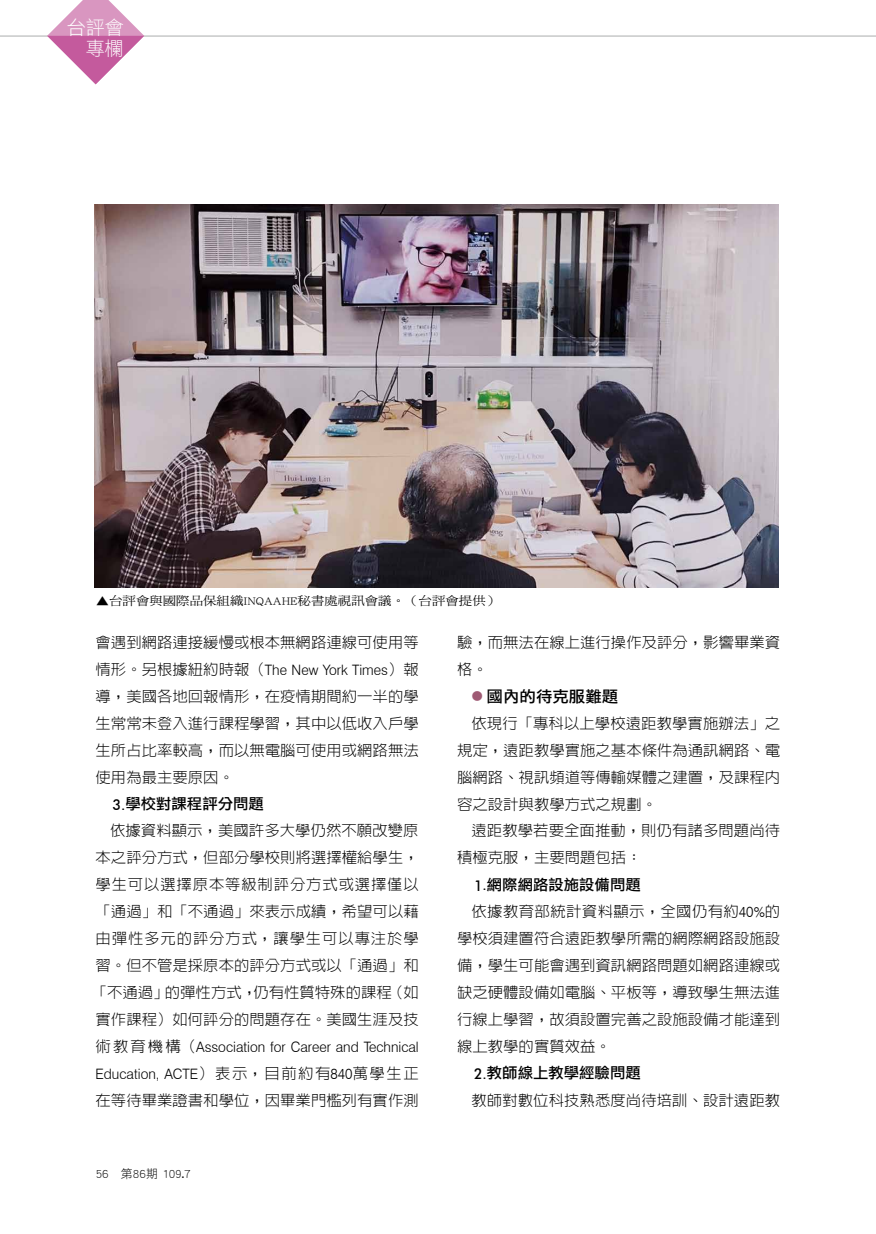
<style>
.page{position:relative;width:876px;height:1234px;background:#fff}
.page>*{position:absolute;margin:0;border:0;box-sizing:border-box;transform-origin:0 0}
.t1{font:19.2px/21.3px "DF Li Hei Lt WIN BF";color:#fff;text-align:right}
.t2{font:15.75px "DF Li Hei Std W5";color:#000;scale:1.05 1}
.t3{font:300 15px/26.8px "AR Hei B5 HK";color:#000;text-align:justify}
.t4{font:15px "DF Li Hei Std W5";color:#000}
.t5{font:300 14.4px/26.8px "Swiss 721 BT";color:#000}
.t6{font:12px "DF Ming Std W5";color:#000;scale:1.12 1}
.t7{font:12px "DF Hei Std W3";color:#000}
.s1{font-family:"AR Hei B5 HK";font-size:15px}
.s2{font-family:"Futura BT";font-weight:500}
.s3{font-family:"Futura BT";font-weight:500;font-size:14.4px}
.s4{font-size:15px}
.s5{font-family:"DF Kai Shu Std W3";font-size:10.95px;color:#9f5a74}
.s6{font-family:"Swiss 721 BT"}
.s7{font-family:"Swiss 721 BT";font-size:14.4px}
</style>
<div class="page">
<hr style="left:0;top:35px;width:876px;height:2px;background:#b5b6b6">
<svg style="left:47px;top:0;width:97px;height:84px"></svg>
<img style="left:95px;top:204px;width:683px;height:383px">
<p class="t1" style="left:67px;top:17px;width:58px">台評會專欄</p>
<p class="t6" style="left:96px;top:594px;width:362px">▲台評會與國際品保組織INQAAHE秘書處視訊會議。（台評會提供）</p>
<p class="t3" style="left:96px;top:628px;width:325px">會遇到網路連接緩慢或根本無網路連線可使用等</p>
<p class="t5" style="left:96px;top:656px;width:325px"><span class="s1">情形。另根據紐約時報（</span>The New York Times<span class="s1">）報</span></p>
<p class="t3" style="left:96px;top:682px;width:325px">導，美國各地回報情形，在疫情期間約一半的學生常常未登入進行課程學習，其中以低收入戶學生所占比率較高，而以無電腦可使用或網路無法使用為最主要原因。</p>
<p class="t4" style="left:113px;top:795px;width:153px"><span class="s2">3</span><span class="s3">.</span>學校對課程評分問題</p>
<p class="t3" style="left:92px;top:817px;width:329px;text-indent:18px">依據資料顯示，美國許多大學仍然不願改變原本之評分方式，但部分學校則將選擇權給學生，學生可以選擇原本等級制評分方式或選擇僅以「通過」和「不通過」來表示成績，希望可以藉由彈性多元的評分方式，讓學生可以專注於學習。但不管是採原本的評分方式或以「通過」和「不通過」的彈性方式，仍有性質特殊的課程（如實作課程）如何評分的問題存在。美國生涯及技</p>
<p class="t5" style="left:96px;top:1032px;width:325px"><span class="s1">術教育機構（</span>Association for Career and Technical<br>Education, ACTE<span class="s1">）表示，目前約有</span><span class="s4">840</span><span class="s1">萬學生正</span></p>
<p class="t3" style="left:96px;top:1086px;width:325px">在等待畢業證書和學位，因畢業門檻列有實作測</p>
<p class="t7" style="left:96px;top:1167px;width:97px">56 第86期 109.7</p>
<p class="t3" style="left:457px;top:628px;width:325px">驗，而無法在線上進行操作及評分，影響畢業資格。</p>
<p class="t2" style="left:472px;top:687px;width:141px"><span class="s5">●</span> 國內的待克服難題</p>
<p class="t3" style="left:457px;top:709px;width:325px;text-indent:14px">依現行「專科以上學校遠距教學實施辦法」之規定，遠距教學實施之基本條件為通訊網路、電腦網路、視訊頻道等傳輸媒體之建置，及課程內容之設計與教學方式之規劃。</p>
<p class="t3" style="left:457px;top:817px;width:325px;text-indent:14px">遠距教學若要全面推動，則仍有諸多問題尚待積極克服，主要問題包括：</p>
<p class="t4" style="left:474px;top:876px;width:168px"><span class="s2">1</span><span class="s3">.</span>網際網路設施設備問題</p>
<p class="t3" style="left:457px;top:897px;width:325px;text-indent:14px">依據教育部統計資料顯示，全國仍有約<span class="s6">40</span><span class="s7">%</span>的學校須建置符合遠距教學所需的網際網路設施設備，學生可能會遇到資訊網路問題如網路連線或缺乏硬體設備如電腦、平板等，導致學生無法進行線上學習，故須設置完善之設施設備才能達到線上教學的實質效益。</p>
<p class="t4" style="left:474px;top:1064px;width:168px"><span class="s2">2</span><span class="s3">.</span>教師線上教學經驗問題</p>
<p class="t3" style="left:471px;top:1086px;width:310px">教師對數位科技熟悉度尚待培訓、設計遠距教</p>
</div>
